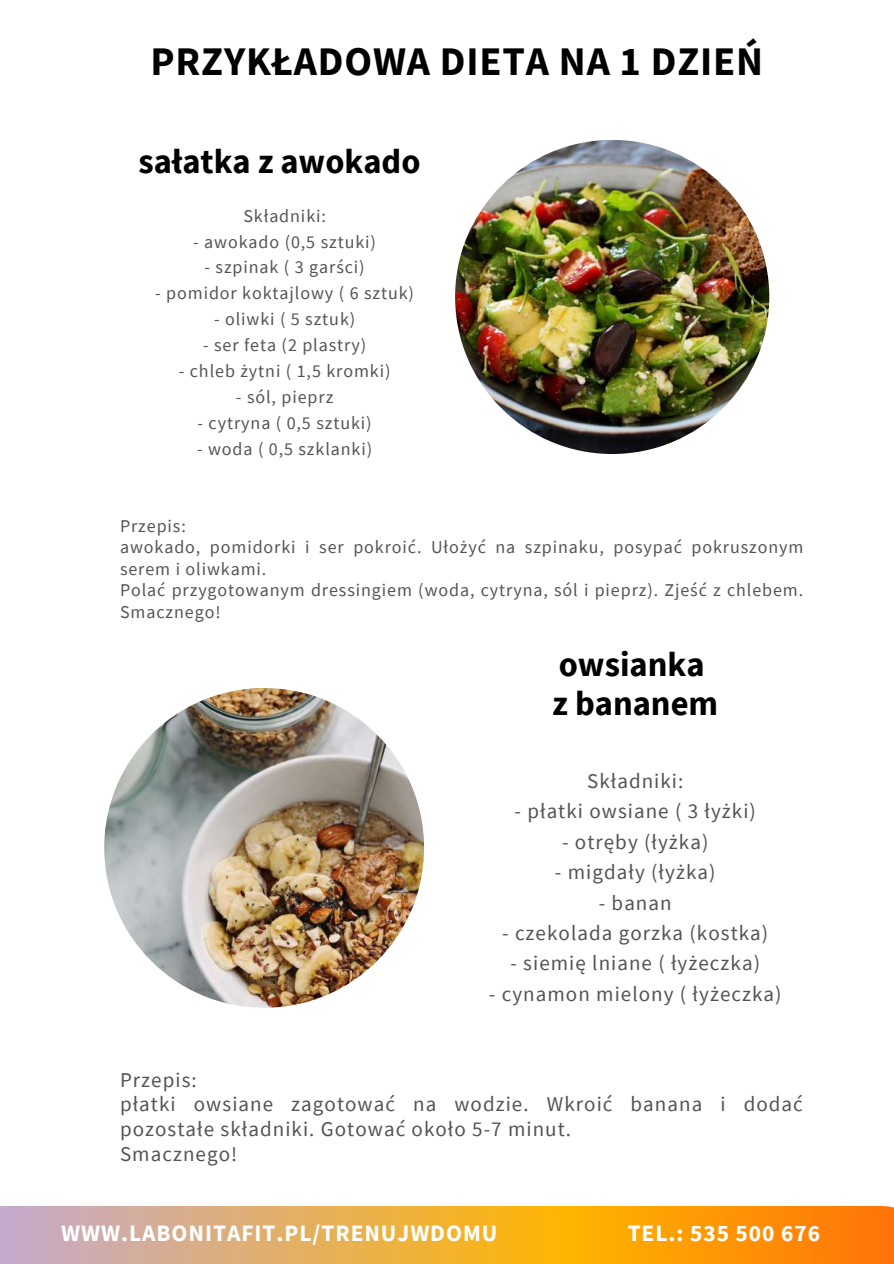
<style>
.page{position:relative;width:894px;height:1264px;background:#fff}
.page>*{position:absolute;margin:0;border:0;box-sizing:border-box;transform-origin:0 0}
.t1{font:700 40.5px "Source Sans Pro";letter-spacing:.02em;color:#000}
.t2{font:700 34.5px/39.5px "Source Sans Pro";color:#000}
.t3{font:700 23.4px "Source Sans Pro";letter-spacing:.04em;color:#fff}
.t4{font:21px/24.8px "Source Sans Pro";letter-spacing:.05em;color:#545454}
.t5{font:18px/21.5px "Source Sans Pro";letter-spacing:.05em;color:#545454}
</style>
<div class="page">
<svg style="left:0;top:1206px;width:893px;height:57px;background:#eca543"></svg>
<img style="left:455px;top:140px;width:314px;height:314px;border-radius:50%">
<img style="left:104px;top:688px;width:320px;height:319px;border-radius:50%">
<h1 class="t1" style="left:150px;top:35px;width:614px">PRZYKŁADOWA DIETA NA 1 DZIEŃ</h1>
<h2 class="t2" style="left:138px;top:141px;width:283px">sałatka z awokado</h2>
<p class="t5" style="left:243px;top:204px;width:84px">Składniki:</p>
<p class="t5" style="left:193px;top:230px;width:184px">- awokado (0,5 sztuki)</p>
<p class="t5" style="left:204px;top:256px;width:161px">- szpinak ( 3 garści)</p>
<p class="t5" style="left:155px;top:282px;width:260px">- pomidor koktajlowy ( 6 sztuk)</p>
<p class="t5" style="left:214px;top:308px;width:143px">- oliwki ( 5 sztuk)</p>
<p class="t5" style="left:203px;top:334px;width:164px">- ser feta (2 plastry)</p>
<p class="t5" style="left:179px;top:360px;width:213px">- chleb żytni ( 1,5 kromki)</p>
<p class="t5" style="left:236px;top:386px;width:99px">- sól, pieprz</p>
<p class="t5" style="left:197px;top:412px;width:175px">- cytryna ( 0,5 sztuki)</p>
<p class="t5" style="left:197px;top:437px;width:177px">- woda ( 0,5 szklanki)</p>
<p class="t5" style="left:120px;top:515px;width:684px">Przepis:<br>awokado, pomidorki i ser pokroić. Ułożyć na szpinaku, posypać pokruszonym serem i oliwkami.<br>Polać przygotowanym dressingiem (woda, cytryna, sól i pieprz). Zjeść z chlebem.<br>Smacznego!</p>
<h2 class="t2" style="left:552px;top:643px;width:167px">owsianka z bananem</h2>
<p class="t4" style="left:587px;top:768px;width:98px">Składniki:</p>
<p class="t4" style="left:514px;top:798px;width:243px">- płatki owsiane ( 3 łyżki)</p>
<p class="t4" style="left:562px;top:828px;width:148px">- otręby (łyżka)</p>
<p class="t4" style="left:555px;top:859px;width:162px">- migdały (łyżka)</p>
<p class="t4" style="left:598px;top:889px;width:74px">- banan</p>
<p class="t4" style="left:502px;top:920px;width:267px">- czekolada gorzka (kostka)</p>
<p class="t4" style="left:510px;top:950px;width:251px">- siemię lniane ( łyżeczka)</p>
<p class="t4" style="left:488px;top:980px;width:294px">- cynamon mielony ( łyżeczka)</p>
<p class="t4" style="left:120px;top:1066px;width:684px">Przepis:<br>płatki owsiane zagotować na wodzie. Wkroić banana i dodać pozostałe składniki. Gotować około 5-7 minut.<br>Smacznego!</p>
<p class="t3" style="left:61px;top:1218px;width:437px">WWW.LABONITAFIT.PL/TRENUJWDOMU</p>
<p class="t3" style="left:627px;top:1218px;width:194px">TEL.: 535 500 676</p>
</div>
